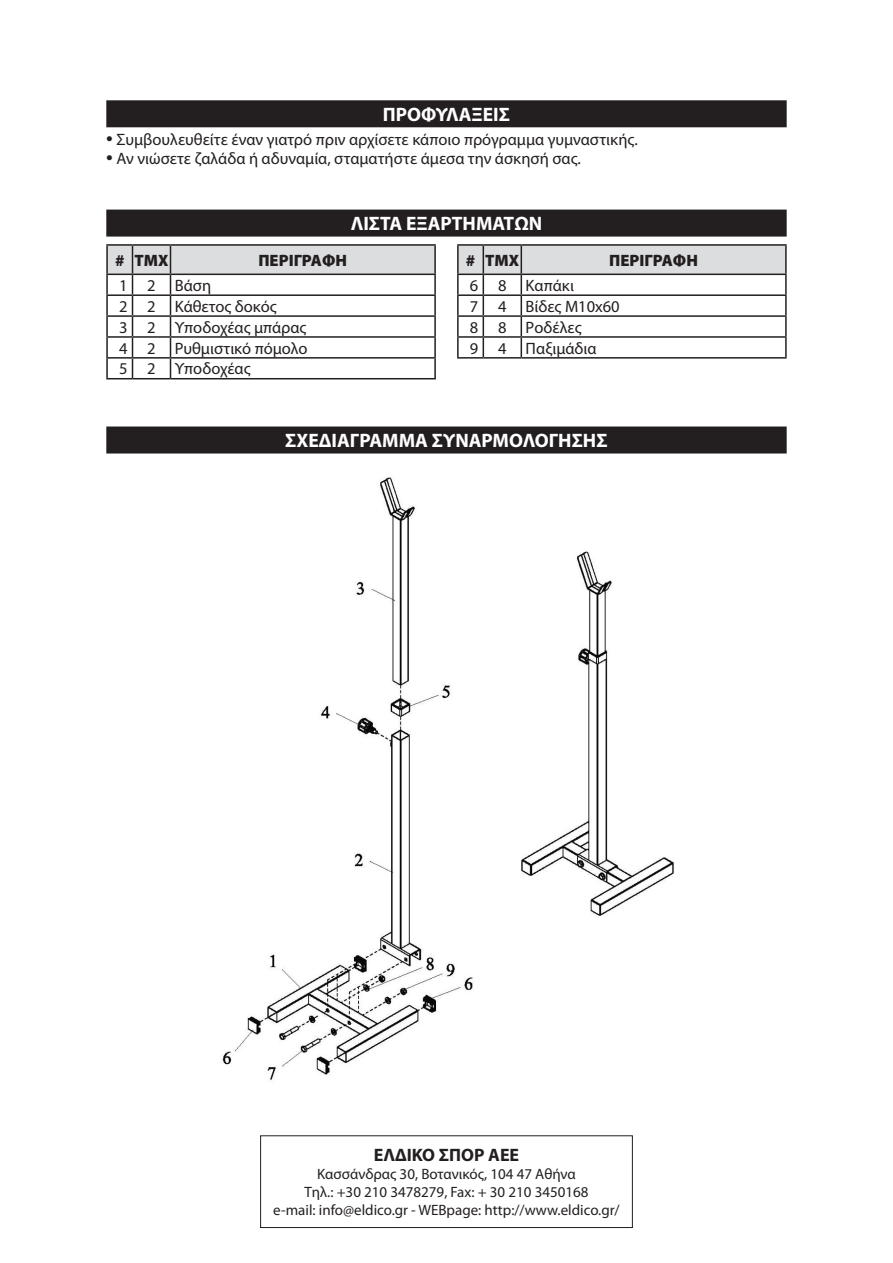
<style>
.page{position:relative;width:893px;height:1263px;background:#fff}
.page>*{position:absolute;margin:0;border:0;box-sizing:border-box;transform-origin:0 0}
.t1{font:700 19.5px "Myriad Pro";color:#fff}
.t2{font:700 18px "Myriad Pro";color:#231f20}
.t3{font:16.5px/20.9px "Myriad Pro";color:#231f20}
.t4{font:900 16.5px "Myriad Pro";color:#231f20}
.t5{font:15px/18px "Myriad Pro";color:#231f20;text-align:center}
.s1{font-size:24px}
</style>
<div class="page">
<div style="left:106px;top:100px;width:681px;height:27px;background:#231f20"></div>
<div style="left:106px;top:210px;width:681px;height:27px;background:#231f20"></div>
<hr style="left:106px;top:244px;width:26px;height:2px;background:#231f20">
<hr style="left:132px;top:244px;width:38px;height:2px;background:#231f20">
<hr style="left:170px;top:244px;width:266px;height:2px;background:#231f20">
<svg style="left:106px;top:245px;width:330px;height:134px"></svg>
<hr style="left:106px;top:357px;width:26px;height:2px;background:#231f20">
<hr style="left:457px;top:244px;width:26px;height:2px;background:#231f20">
<hr style="left:483px;top:244px;width:38px;height:2px;background:#231f20">
<hr style="left:521px;top:244px;width:266px;height:2px;background:#231f20">
<svg style="left:457px;top:245px;width:330px;height:112px"></svg>
<hr style="left:457px;top:357px;width:26px;height:2px;background:#231f20">
<hr style="left:483px;top:357px;width:38px;height:2px;background:#231f20">
<hr style="left:521px;top:357px;width:266px;height:2px;background:#231f20">
<div style="left:260px;top:1135px;width:373px;height:93px;border:1px solid #231f20"></div>
<div style="left:106px;top:426px;width:681px;height:27px;background:#231f20"></div>
<img style="left:221px;top:477px;width:453px;height:603px">
<p class="t1" style="left:383px;top:102px;width:129px">ΠΡΟΦΥΛΑΞΕΙΣ</p>
<p class="t3" style="left:106px;top:128px;width:533px"><span class="s1">•</span> Συμβουλευθείτε έναν γιατρό πριν αρχίσετε κάποιο πρόγραμμα γυμναστικής.</p>
<p class="t3" style="left:106px;top:148px;width:476px"><span class="s1">•</span> Αν νιώσετε ζαλάδα ή αδυναμία, σταματήστε άμεσα την άσκησή σας.</p>
<p class="t1" style="left:351px;top:211px;width:193px">ΛΙΣΤΑ ΕΞΑΡΤΗΜΑΤΩΝ</p>
<p class="t4" style="left:115px;top:249px;width:55px"># ΤΜΧ</p>
<p class="t4" style="left:258px;top:249px;width:90px">ΠΕΡΙΓΡΑΦΗ</p>
<p class="t3" style="left:119px;top:275px;width:190px">1 2 Βάση<br>2 2 Κάθετος δοκός<br>3 2 Υποδοχέας μπάρας<br>4 2 Ρυθμιστικό πόμολο<br>5 2 Υποδοχέας</p>
<p class="t4" style="left:466px;top:249px;width:55px"># ΤΜΧ</p>
<p class="t4" style="left:609px;top:249px;width:90px">ΠΕΡΙΓΡΑΦΗ</p>
<p class="t3" style="left:470px;top:275px;width:151px">6 8 Καπάκι<br>7 4 Βίδες Μ10x60<br>8 8 Ροδέλες<br>9 4 Παξιμάδια</p>
<p class="t1" style="left:285px;top:428px;width:324px">ΣΧΕΔΙΑΓΡΑΜΜΑ ΣΥΝΑΡΜΟΛΟΓΗΣΗΣ</p>
<p class="t2" style="left:374px;top:1143px;width:147px">ΕΛΔΙΚΟ ΣΠΟΡ ΑΕΕ</p>
<p class="t5" style="left:273px;top:1165px;width:348px">Κασσάνδρας 30, Βοτανικός, 104 47 Αθήνα<br>Τηλ.: +30 210 3478279, Fax: + 30 210 3450168<br>e-mail: info@eldico.gr - WEBpage: http://www.eldico.gr/</p>
</div>
